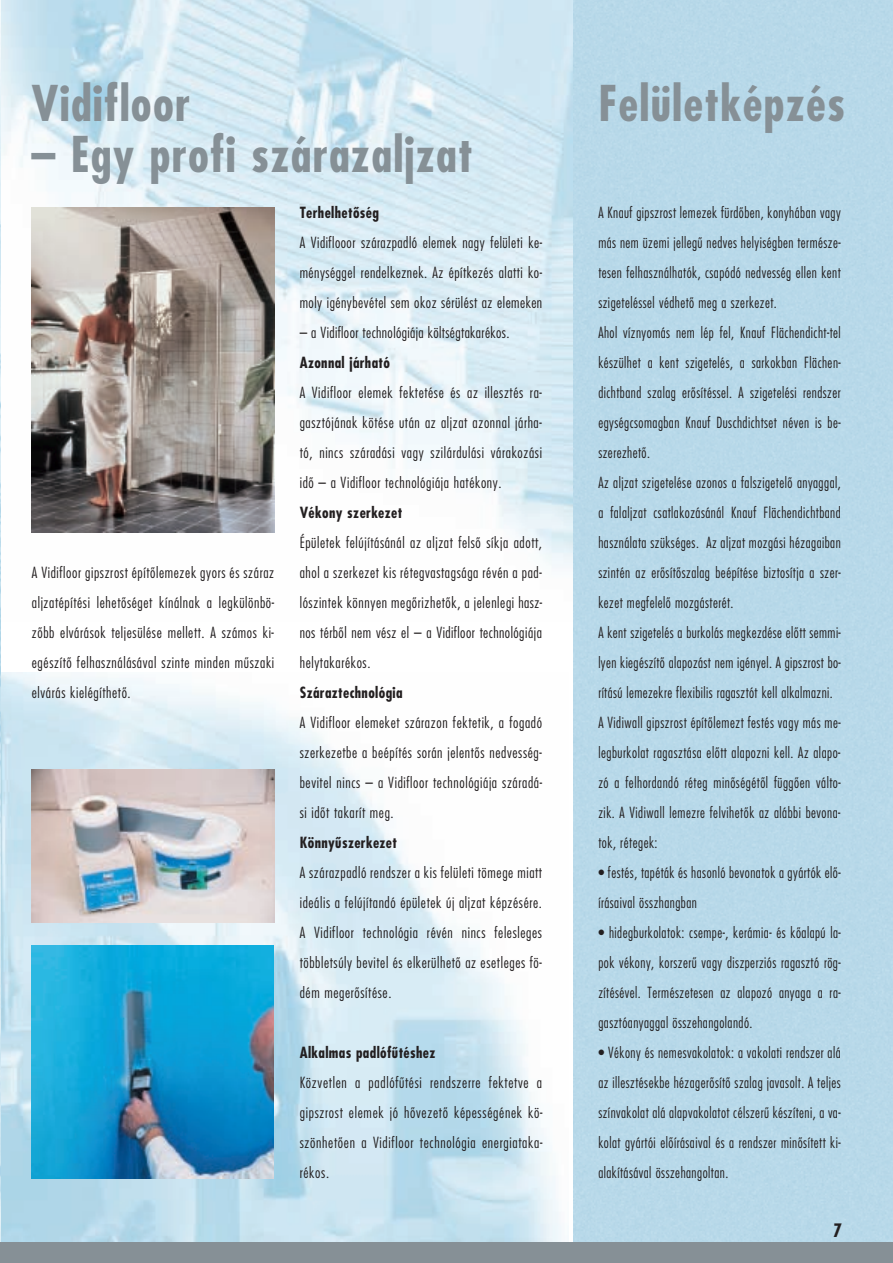
<style>
.page{position:relative;width:893px;height:1263px;background:#fff}
.page>*{position:absolute;margin:0;border:0;box-sizing:border-box;transform-origin:0 0}
.t1{font:48px "Futura Condensed Bold H";letter-spacing:.025em;color:#869096}
.t2{font:18px "Futura Condensed Bold H";color:#231f20}
.t3{font:15px/30px "Futura Condensed Light H";letter-spacing:.035em;color:#231f20;scale:.95 1}
.t4{font:15px/30px "Futura Condensed Light H";letter-spacing:.035em;color:#231f20;text-align:justify}
.t5{font:15px "Futura Condensed Bold H";letter-spacing:.025em;color:#231f20}
</style>
<div class="page">
<img style="left:1px;top:0;width:573px;height:621px">
<img style="left:1px;top:672px;width:561px;height:570px">
<img style="left:0;top:0;width:1px;height:1242px">
<div style="left:0;top:1242px;width:893px;height:21px;background:#869096"></div>
<img style="left:32px;top:769px;width:242px;height:153px">
<img style="left:32px;top:946px;width:242px;height:233px">
<img style="left:32px;top:208px;width:242px;height:324px">
<h1 class="t1" style="left:32px;top:76px;width:160px">Vidifloor</h1>
<h1 class="t1" style="left:32px;top:127px;width:443px">– Egy profi szárazaljzat</h1>
<p class="t4" style="left:32px;top:558px;width:244px">A Vidifloor gipszrost építôlemezek gyors és száraz aljzatépítési lehetôséget kínálnak a legkülönbö&shy;zôbb elvárások teljesülése mellett. A számos ki&shy;egészítô felhasználásával szinte minden mûszaki elvárás kielégíthetô.</p>
<p class="t5" style="left:300px;top:204px;width:81px">Terhelhetôség</p>
<p class="t4" style="left:300px;top:228px;width:244px">A Vidiflooor szárazpadló elemek nagy felületi ke&shy;ménységgel rendelkeznek. Az építkezés alatti ko&shy;moly igénybevétel sem okoz sérülést az elemeken</p>
<p class="t4" style="left:300px;top:318px;width:211px">– a Vidifloor technológiája költségtakarékos.</p>
<p class="t5" style="left:300px;top:354px;width:92px">Azonnal járható</p>
<p class="t4" style="left:300px;top:378px;width:244px">A Vidifloor elemek fektetése és az illesztés ra&shy;gasztójának kötése után az aljzat azonnal járha&shy;tó, nincs száradási vagy szilárdulási várakozási idô – a Vidifloor technológiája hatékony.</p>
<p class="t5" style="left:300px;top:504px;width:104px">Vékony szerkezet</p>
<p class="t4" style="left:300px;top:528px;width:244px">Épületek felújításánál az aljzat felsô síkja adott, ahol a szerkezet kis rétegvastagsága révén a pad&shy;lószintek könnyen megôrizhetôk, a jelenlegi hasz&shy;nos térbôl nem vész el – a Vidifloor technológiája helytakarékos.</p>
<p class="t5" style="left:300px;top:684px;width:104px">Száraztechnológia</p>
<p class="t4" style="left:300px;top:708px;width:244px">A Vidifloor elemeket szárazon fektetik, a fogadó szerkezetbe a beépítés során jelentôs nedvesség&shy;bevitel nincs – a Vidifloor technológiája száradá&shy;si idôt takarít meg.</p>
<p class="t5" style="left:300px;top:834px;width:99px">Könnyûszerkezet</p>
<p class="t4" style="left:300px;top:858px;width:244px">A szárazpadló rendszer a kis felületi tömege miatt ideális a felújítandó épületek új aljzat képzésére.<br>A Vidifloor technológia révén nincs felesleges többletsúly bevitel és elkerülhetô az esetleges fö&shy;dém megerôsítése.</p>
<p class="t5" style="left:300px;top:1044px;width:137px">Alkalmas padlófûtéshez</p>
<p class="t4" style="left:300px;top:1068px;width:244px">Közvetlen a padlófûtési rendszerre fektetve a gipszrost elemek jó hôvezetô képességének kö&shy;szönhetôen a Vidifloor technológia energiataka&shy;rékos.</p>
<h1 class="t1" style="left:598px;top:76px;width:248px">Felületképzés</h1>
<p class="t3" style="left:598px;top:198px;width:257px">A Knauf gipszrost lemezek fürdôben, konyhában vagy más nem üzemi jellegû nedves helyiségben természe&shy;tesen felhasználhatók, csapódó nedvesség ellen kent szigeteléssel védhetô meg a szerkezet.<br>Ahol víznyomás nem lép fel, Knauf Flächendicht-tel készülhet a kent szigetelés, a sarkokban Flächen&shy;dichtband szalag erôsítéssel. A szigetelési rendszer egységcsomagban Knauf Duschdichtset néven is be&shy;szerezhetô.<br>Az aljzat szigetelése azonos a falszigetelô anyaggal, a falaljzat csatlakozásánál Knauf Flächendichtband használata szükséges. Az aljzat mozgási hézagaiban szintén az erôsítôszalag beépítése biztosítja a szer&shy;kezet megfelelô mozgásterét.<br>A kent szigetelés a burkolás megkezdése elôtt semmi&shy;lyen kiegészítô alapozást nem igényel. A gipszrost bo&shy;rítású lemezekre flexibilis ragasztót kell alkalmazni.<br>A Vidiwall gipszrost építôlemezt festés vagy más me&shy;legburkolat ragasztása elôtt alapozni kell. Az alapo&shy;zó a felhordandó réteg minôségétôl függôen válto&shy;zik. A Vidiwall lemezre felvihetôk az alábbi bevona&shy;tok, rétegek:</p>
<p class="t3" style="left:598px;top:858px;width:257px">• festés, tapéták és hasonló bevonatok a gyártók elô&shy;írásaival összhangban</p>
<p class="t3" style="left:598px;top:918px;width:257px;text-align:justify">• hidegburkolatok: csempe-, kerámia- és kôalapú la&shy;pok vékony, korszerû vagy diszperziós ragasztó rög&shy;zítésével. Természetesen az alapozó anyaga a ra&shy;gasztóanyaggal összehangolandó.</p>
<p class="t3" style="left:598px;top:1038px;width:257px;text-align:justify">• Vékony és nemesvakolatok: a vakolati rendszer alá az illesztésekbe hézagerôsítô szalag javasolt. A teljes színvakolat alá alapvakolatot célszerû készíteni, a va&shy;kolat gyártói elôírásaival és a rendszer minôsített ki&shy;alakításával összehangoltan.</p>
<p class="t2" style="left:833px;top:1220px;width:10px">7</p>
</div>
